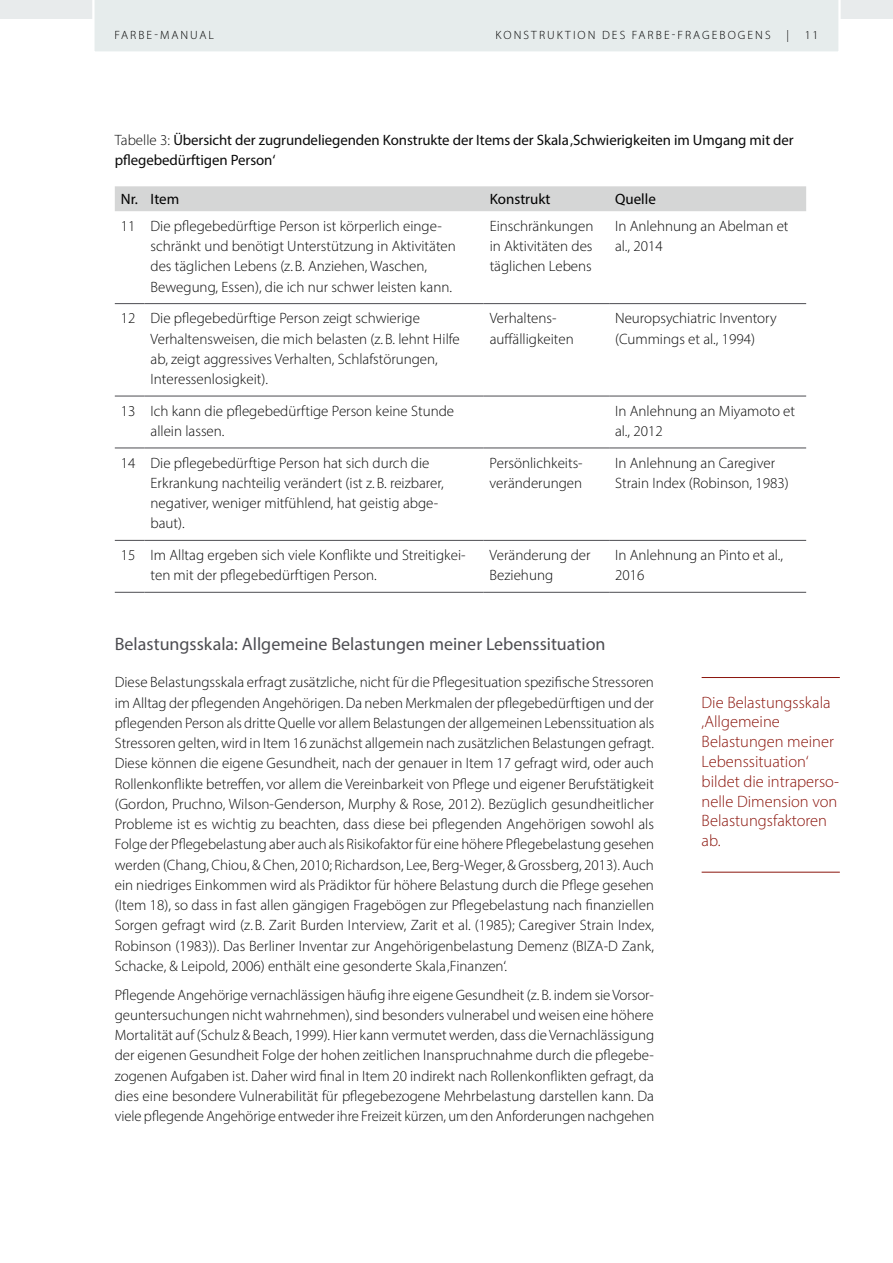
<style>
.page{position:relative;width:893px;height:1263px;background:#fff}
.page>*{position:absolute;margin:0;border:0;box-sizing:border-box;transform-origin:0 0}
.t1{font:18px "Myriad Pro";color:#4d4d52}
.t2{font:300 16.5px/19.8px "Myriad Pro";color:#8b150d}
.t3{font:300 15px/20.2px "Myriad Pro";color:#0a0a0a}
.t4{font:15px/20.2px "Myriad Pro";letter-spacing:-.005em;color:#0a0a0a}
.t5{font:15px "Myriad Pro";color:#000}
.t6{font:300 12px "Myriad Pro";letter-spacing:.17em;color:#000}
.s1{font-weight:300}
</style>
<div class="page">
<div style="left:0;top:0;width:893px;height:19px;background:#e8ebec"></div>
<div style="left:92px;top:0;width:749px;height:52px;background:#e6ecec"></div>
<div style="left:115px;top:186px;width:691px;height:25px;background:#d5d6d6"></div>
<hr style="left:115px;top:303px;width:30px;height:1px;background:#4d4d52">
<hr style="left:145px;top:303px;width:339px;height:1px;background:#4d4d52">
<hr style="left:484px;top:303px;width:125px;height:1px;background:#4d4d52">
<hr style="left:609px;top:303px;width:197px;height:1px;background:#4d4d52">
<hr style="left:115px;top:396px;width:30px;height:1px;background:#4d4d52">
<hr style="left:145px;top:396px;width:339px;height:1px;background:#4d4d52">
<hr style="left:484px;top:396px;width:125px;height:1px;background:#4d4d52">
<hr style="left:609px;top:396px;width:197px;height:1px;background:#4d4d52">
<hr style="left:115px;top:448px;width:30px;height:1px;background:#4d4d52">
<hr style="left:145px;top:448px;width:339px;height:1px;background:#4d4d52">
<hr style="left:484px;top:448px;width:125px;height:1px;background:#4d4d52">
<hr style="left:609px;top:448px;width:197px;height:1px;background:#4d4d52">
<hr style="left:115px;top:540px;width:30px;height:1px;background:#4d4d52">
<hr style="left:145px;top:540px;width:339px;height:1px;background:#4d4d52">
<hr style="left:484px;top:540px;width:125px;height:1px;background:#4d4d52">
<hr style="left:609px;top:540px;width:197px;height:1px;background:#4d4d52">
<hr style="left:115px;top:592px;width:30px;height:1px;background:#4d4d52">
<hr style="left:145px;top:592px;width:339px;height:1px;background:#4d4d52">
<hr style="left:484px;top:592px;width:125px;height:1px;background:#4d4d52">
<hr style="left:609px;top:592px;width:197px;height:1px;background:#4d4d52">
<hr style="left:702px;top:677px;width:138px;height:1px;background:#8b150d">
<hr style="left:702px;top:872px;width:138px;height:1px;background:#8b150d">
<p class="t6" style="left:114px;top:27px;width:101px">FARBE-MANUAL</p>
<p class="t6" style="left:496px;top:27px;width:277px">KONSTRUKTION DES FARBE-FRAGEBOGENS</p>
<p class="t6" style="left:787px;top:27px;width:4px">|</p>
<p class="t6" style="left:805px;top:27px;width:15px">11</p>
<p class="t4" style="left:115px;top:129px;width:680px"><span class="s1">Tabelle 3:</span> Übersicht der zugrundeliegenden Konstrukte der Items der Skala ‚Schwierigkeiten im Umgang mit der pflegebedürftigen Person‘</p>
<p class="t5" style="left:121px;top:190px;width:60px">Nr. Item</p>
<p class="t5" style="left:490px;top:190px;width:62px">Konstrukt</p>
<p class="t5" style="left:615px;top:190px;width:42px">Quelle</p>
<p class="t3" style="left:151px;top:216px;width:307px;text-indent:-30px">11 Die pflegebedürftige Person ist körperlich einge&shy;schränkt und benötigt Unterstützung in Aktivitäten des täglichen Lebens (z.B. Anziehen, Waschen, Bewegung, Essen), die ich nur schwer leisten kann.</p>
<p class="t3" style="left:490px;top:216px;width:105px;text-align:justify">Einschränkungen in Aktivitäten des täglichen Lebens</p>
<p class="t3" style="left:615px;top:216px;width:175px">In Anlehnung an Abelman et al., 2014</p>
<p class="t3" style="left:151px;top:308px;width:311px;text-indent:-30px">12 Die pflegebedürftige Person zeigt schwierige Verhaltensweisen, die mich belasten (z.B. lehnt Hilfe ab, zeigt aggressives Verhalten, Schlafstörungen, Interessenlosigkeit).</p>
<p class="t3" style="left:490px;top:308px;width:86px">Verhaltens&shy;auffälligkeiten</p>
<p class="t3" style="left:615px;top:308px;width:163px">Neuropsychiatric Inventory (Cummings et al., 1994)</p>
<p class="t3" style="left:151px;top:400px;width:305px;text-indent:-30px">13 Ich kann die pflegebedürftige Person keine Stunde allein lassen.</p>
<p class="t3" style="left:615px;top:400px;width:182px">In Anlehnung an Miyamoto et al., 2012</p>
<p class="t3" style="left:151px;top:452px;width:295px;text-indent:-30px">14 Die pflegebedürftige Person hat sich durch die Erkrankung nachteilig verändert (ist z.B. reizbarer, negativer, weniger mitfühlend, hat geistig abge&shy;baut).</p>
<p class="t3" style="left:490px;top:452px;width:94px">Persönlichkeits&shy;veränderungen</p>
<p class="t3" style="left:615px;top:452px;width:175px">In Anlehnung an Caregiver<br>Strain Index (Robinson, 1983)</p>
<p class="t3" style="left:151px;top:545px;width:317px;text-indent:-30px">15 Im Alltag ergeben sich viele Konflikte und Streitigkei&shy;ten mit der pflegebedürftigen Person.</p>
<p class="t3" style="left:490px;top:545px;width:102px">Veränderung der<br>Beziehung</p>
<p class="t3" style="left:615px;top:545px;width:170px">In Anlehnung an Pinto et al.,<br>2016</p>
<p class="t1" style="left:115px;top:633px;width:492px">Belastungsskala: Allgemeine Belastungen meiner Lebenssituation</p>
<p class="t3" style="left:115px;top:672px;width:541px;text-align:justify">Diese Belastungsskala erfragt zusätzliche, nicht für die Pflegesituation spezifische Stressoren im Alltag der pflegenden Angehörigen. Da neben Merkmalen der pflegebedürftigen und der pflegenden Person als dritte Quelle vor allem Belastungen der allgemeinen Lebenssituation als Stressoren gelten, wird in Item 16 zunächst allgemein nach zusätzlichen Belastungen gefragt.<br>Diese können die eigene Gesundheit, nach der genauer in Item 17 gefragt wird, oder auch Rollenkonflikte betreffen, vor allem die Vereinbarkeit von Pflege und eigener Berufstätigkeit (Gordon, Pruchno, Wilson-Genderson, Murphy &amp; Rose, 2012). Bezüglich gesundheitlicher Probleme ist es wichtig zu beachten, dass diese bei pflegenden Angehörigen sowohl als Folge der Pflegebelastung aber auch als Risikofaktor für eine höhere Pflegebelastung gesehen werden (Chang, Chiou, &amp; Chen, 2010; Richardson, Lee, Berg-Weger, &amp; Grossberg, 2013). Auch ein niedriges Einkommen wird als Prädiktor für höhere Belastung durch die Pflege gesehen (Item 18), so dass in fast allen gängigen Fragebögen zur Pflegebelastung nach finanziellen Sorgen gefragt wird (z.B. Zarit Burden Interview, Zarit et al. (1985); Caregiver Strain Index, Robinson (1983)). Das Berliner Inventar zur Angehörigenbelastung Demenz (BIZA-D Zank, Schacke, &amp; Leipold, 2006) enthält eine gesonderte Skala ‚Finanzen‘.</p>
<p class="t3" style="left:115px;top:984px;width:541px;text-align:justify">Pflegende Angehörige vernachlässigen häufig ihre eigene Gesundheit (z. B. indem sie Vorsor&shy;geuntersuchungen nicht wahrnehmen), sind besonders vulnerabel und weisen eine höhere Mortalität auf (Schulz &amp; Beach, 1999). Hier kann vermutet werden, dass die Vernachlässigung der eigenen Gesundheit Folge der hohen zeitlichen Inanspruchnahme durch die pflegebe&shy;zogenen Aufgaben ist. Daher wird final in Item 20 indirekt nach Rollenkonflikten gefragt, da dies eine besondere Vulnerabilität für pflegebezogene Mehrbelastung darstellen kann. Da viele pflegende Angehörige entweder ihre Freizeit kürzen, um den Anforderungen nachgehen</p>
<p class="t2" style="left:702px;top:692px;width:139px">Die Belastungsskala ‚Allgemeine<br>Belastungen meiner<br>Lebenssituation‘ bildet die intraperso&shy;nelle Dimension von<br>Belastungsfaktoren ab.</p>
</div>
